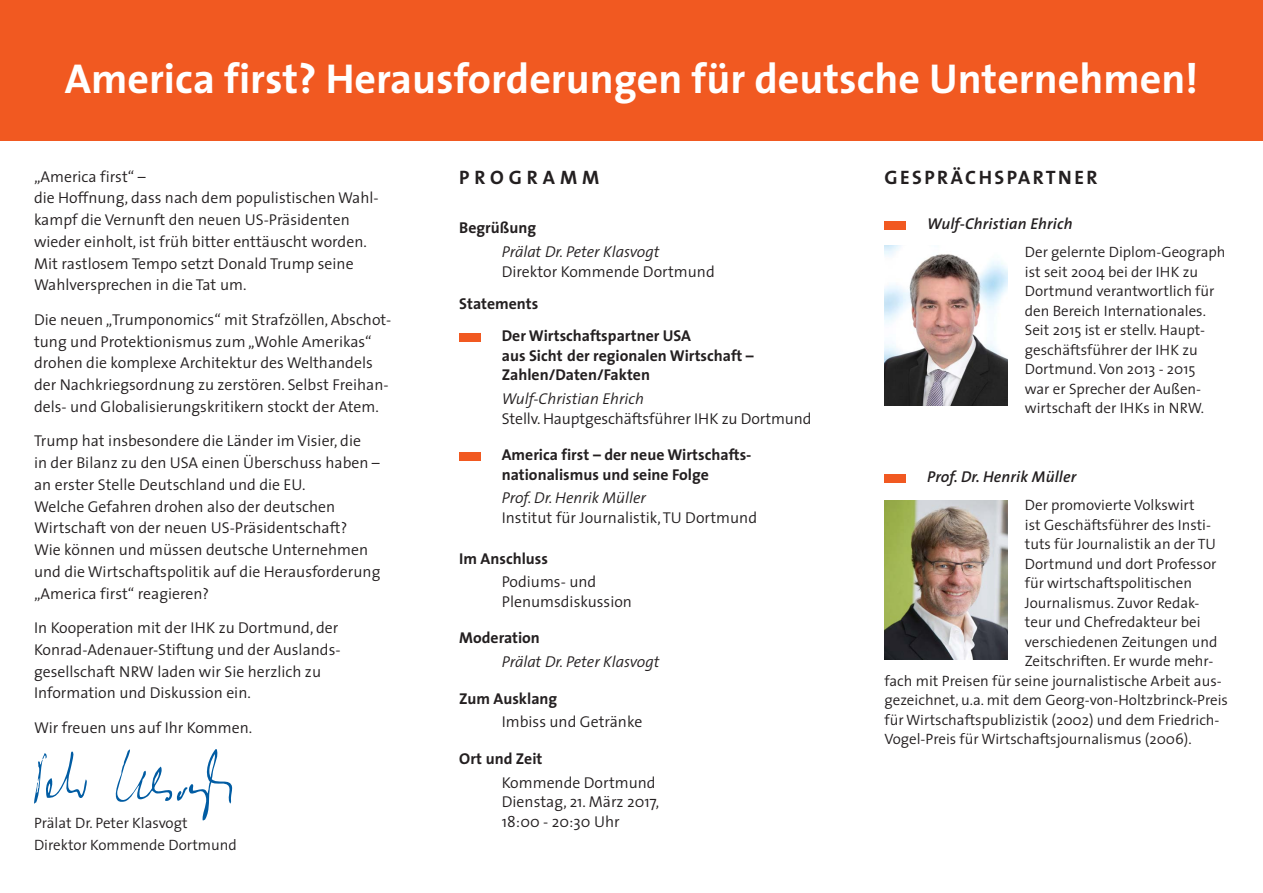
<style>
.page{position:relative;width:1263px;height:893px;background:#fff}
.page>*{position:absolute;margin:0;border:0;box-sizing:border-box;transform-origin:0 0}
.t1{font:700 42px "The Sans";color:#fff}
.t2{font:700 19.5px "The Sans";letter-spacing:.125em;color:#231f20}
.t3{font:700 19.5px "The Sans";letter-spacing:.25em;color:#231f20}
.t4{font:300 15.75px/21.8px "The Sans";color:#231f20}
.t5{font:700 15.75px/19.5px "The Sans";color:#231f20}
.t6{font:italic 300 15.75px "The Sans";color:#231f20}
.t7{font:italic 600 15.75px "The Sans";letter-spacing:.01em;color:#231f20}
.t8{font:300 15px/19.5px "The Sans";color:#231f20}
</style>
<div class="page">
<div style="left:0;top:0;width:1263px;height:140px;background:#f15921"></div>
<div style="left:459px;top:333px;width:21px;height:9px;background:#f15921"></div>
<div style="left:459px;top:452px;width:21px;height:8px;background:#f15921"></div>
<div style="left:884px;top:221px;width:22px;height:9px;background:#f15921"></div>
<div style="left:884px;top:474px;width:22px;height:8px;background:#f15921"></div>
<img style="left:884px;top:246px;width:124px;height:159px">
<img style="left:884px;top:500px;width:124px;height:159px">
<svg style="left:34px;top:751px;width:53px;height:53px"></svg>
<svg style="left:115px;top:749px;width:117px;height:72px"></svg>
<h1 class="t1" style="left:65px;top:43px;width:1135px">America first? Herausforderungen für deutsche Unternehmen!</h1>
<p class="t4" style="left:34px;top:165px;width:346px">„America first“ –<br>die Hoffnung, dass nach dem populistischen Wahl&shy;kampf die Vernunft den neuen US-Präsidenten wieder einholt, ist früh bitter enttäuscht worden.<br>Mit rastlosem Tempo setzt Donald Trump seine Wahlversprechen in die Tat um.</p>
<p class="t4" style="left:34px;top:308px;width:359px">Die neuen „Trumponomics“ mit Strafzöllen, Abschot&shy;tung und Protektionismus zum „Wohle Amerikas“ drohen die komplexe Architektur des Welthandels der Nachkriegsordnung zu zerstören. Selbst Freihan&shy;dels- und Globalisierungskritikern stockt der Atem.</p>
<p class="t4" style="left:34px;top:430px;width:348px">Trump hat insbesondere die Länder im Visier, die<br>in der Bilanz zu den USA einen Überschuss haben – an erster Stelle Deutschland und die EU.<br>Welche Gefahren drohen also der deutschen Wirtschaft von der neuen US-Präsidentschaft?<br>Wie können und müssen deutsche Unternehmen und die Wirtschaftspolitik auf die Herausforderung „America first“ reagieren?</p>
<p class="t4" style="left:34px;top:616px;width:308px">In Kooperation mit der IHK zu Dortmund, der Konrad-Adenauer-Stiftung und der Auslands&shy;gesellschaft NRW laden wir Sie herzlich zu Information und Diskussion ein.</p>
<p class="t4" style="left:34px;top:716px;width:220px">Wir freuen uns auf Ihr Kommen.</p>
<p class="t8" style="left:34px;top:811px;width:204px;line-height:21.8px">Prälat Dr. Peter Klasvogt<br>Direktor Kommende Dortmund</p>
<p class="t3" style="left:459px;top:161px;width:142px">PROGRAMM</p>
<p class="t5" style="left:459px;top:218px;width:78px">Begrüßung</p>
<p class="t6" style="left:502px;top:239px;width:159px">Prälat Dr. Peter Klasvogt</p>
<p class="t4" style="left:502px;top:260px;width:214px">Direktor Kommende Dortmund</p>
<p class="t5" style="left:502px;top:287px;width:191px;line-height:32.2px;text-indent:-43px">Statements<br>Der Wirtschaftspartner USA</p>
<p class="t5" style="left:502px;top:345px;width:253px">aus Sicht der regionalen Wirtschaft –<br>Zahlen/Daten/Fakten</p>
<p class="t6" style="left:502px;top:386px;width:144px">Wulf-Christian Ehrich</p>
<p class="t4" style="left:502px;top:407px;width:311px">Stellv. Hauptgeschäftsführer IHK zu Dortmund</p>
<p class="t5" style="left:502px;top:445px;width:251px">America first – der neue Wirtschafts&shy;nationalismus und seine Folge</p>
<p class="t6" style="left:502px;top:485px;width:146px">Prof. Dr. Henrik Müller</p>
<p class="t4" style="left:502px;top:506px;width:257px">Institut für Journalistik, TU Dortmund</p>
<p class="t5" style="left:459px;top:548px;width:90px">Im Anschluss</p>
<p class="t4" style="left:502px;top:572px;width:132px;line-height:19.5px">Podiums- und<br>Plenumsdiskussion</p>
<p class="t5" style="left:459px;top:628px;width:82px">Moderation</p>
<p class="t6" style="left:502px;top:649px;width:159px">Prälat Dr. Peter Klasvogt</p>
<p class="t5" style="left:459px;top:688px;width:100px">Zum Ausklang</p>
<p class="t4" style="left:502px;top:711px;width:142px">Imbiss und Getränke</p>
<p class="t5" style="left:459px;top:748px;width:85px">Ort und Zeit</p>
<p class="t4" style="left:502px;top:772px;width:159px;line-height:19.5px">Kommende Dortmund<br>Dienstag, 21. März 2017,<br>18:00 - 20:30 Uhr</p>
<p class="t2" style="left:884px;top:161px;width:215px">GESPRÄCHSPARTNER</p>
<p class="t7" style="left:927px;top:211px;width:147px">Wulf-Christian Ehrich</p>
<p class="t8" style="left:1025px;top:242px;width:202px">Der gelernte Diplom-Geograph ist seit 2004 bei der IHK zu<br>Dortmund verantwortlich für den Bereich Internationales.<br>Seit 2015 ist er stellv. Haupt&shy;geschäftsführer der IHK zu<br>Dortmund.Von 2013 - 2015<br>war er Sprecher der Außen&shy;wirtschaft der IHKs in NRW.</p>
<p class="t7" style="left:927px;top:464px;width:151px">Prof. Dr. Henrik Müller</p>
<p class="t8" style="left:1025px;top:495px;width:171px">Der promovierte Volkswirt</p>
<p class="t8" style="left:1025px;top:514px;width:188px">ist Geschäftsführer des Insti-</p>
<p class="t8" style="left:1025px;top:534px;width:193px">tuts für Journalistik an der TU</p>
<p class="t8" style="left:1025px;top:553px;width:193px">Dortmund und dort Professor</p>
<p class="t8" style="left:1025px;top:573px;width:169px">für wirtschaftspolitischen</p>
<p class="t8" style="left:1025px;top:592px;width:176px">Journalismus. Zuvor Redak-</p>
<p class="t8" style="left:1025px;top:612px;width:177px">teur und Chefredakteur bei</p>
<p class="t8" style="left:1025px;top:631px;width:194px">verschiedenen Zeitungen und</p>
<p class="t8" style="left:1025px;top:651px;width:190px">Zeitschriften. Er wurde mehr-</p>
<p class="t8" style="left:884px;top:670px;width:339px">fach mit Preisen für seine journalistische Arbeit aus-</p>
<p class="t8" style="left:884px;top:690px;width:345px">gezeichnet, u.a. mit dem Georg-von-Holtzbrinck-Preis</p>
<p class="t8" style="left:884px;top:709px;width:336px">für Wirtschaftspublizistik (2002) und dem Friedrich-</p>
<p class="t8" style="left:884px;top:729px;width:309px">Vogel-Preis für Wirtschaftsjournalismus (2006).</p>
</div>
